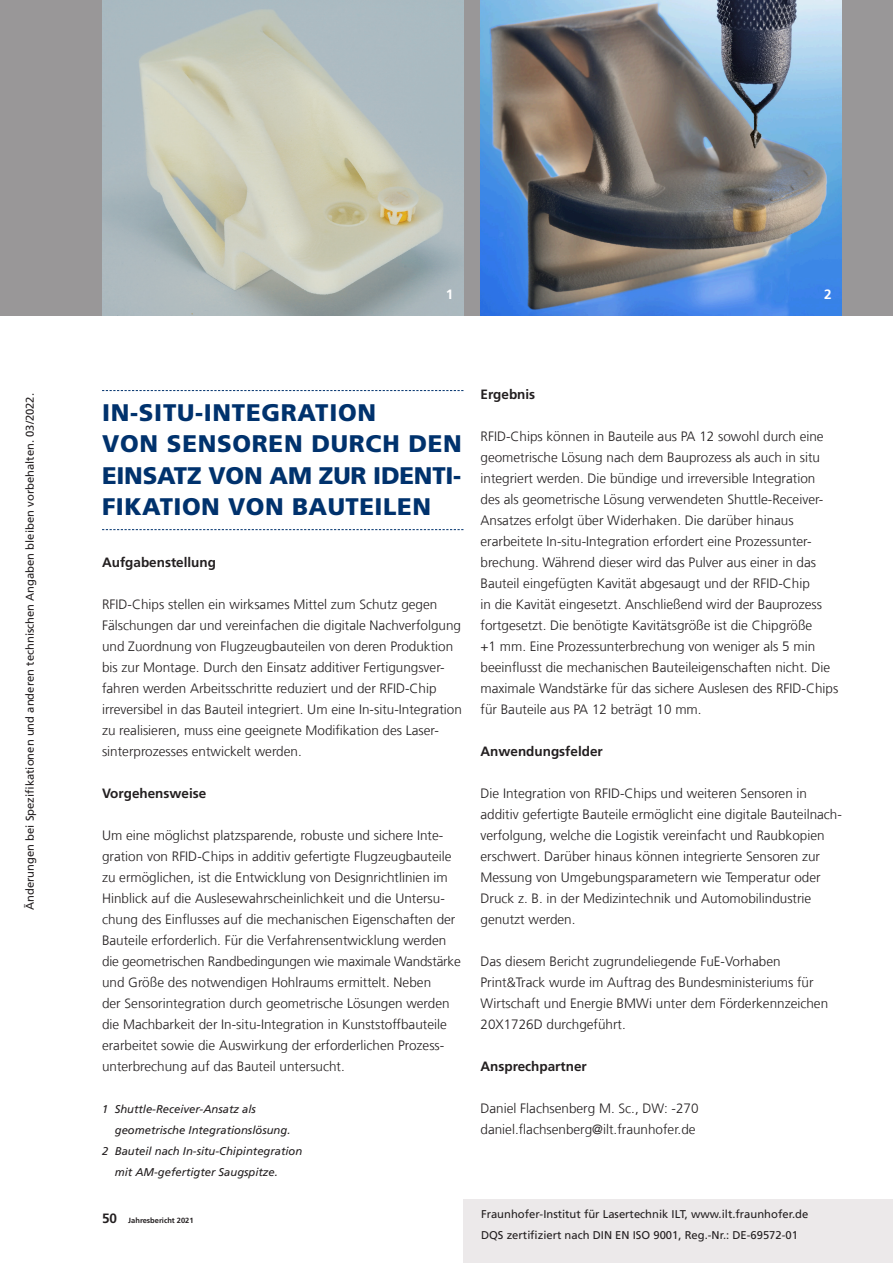
<style>
.page{position:relative;width:893px;height:1263px;background:#fff}
.page>*{position:absolute;margin:0;border:0;box-sizing:border-box;transform-origin:0 0}
.t1{font:900 24px/31.5px "Frutiger LT Com";letter-spacing:.02em;color:#00326d}
.t2{font:300 13.5px/21px "Frutiger LT Com";color:#231f20}
.t3{font:700 13.5px "Frutiger LT Com";color:#231f20}
.t4{font:700 13.5px "Frutiger LT Com";color:#fff}
.t5{font:11.25px/21px "Frutiger LT Com";color:#231f20}
.t6{font:italic 11.25px "Frutiger LT Com";color:#231f20}
.t7{font:700 7.5px "Frutiger LT Com";color:#231f20}
.s1{font-size:13.5px}
</style>
<div class="page">
<div style="left:463px;top:1199px;width:430px;height:64px;background:#ece9ea"></div>
<div style="left:0;top:0;width:893px;height:315px;background:#999798"></div>
<img style="left:102px;top:0;width:361px;height:315px">
<svg style="left:102px;top:390px;width:361px;height:1px"></svg>
<svg style="left:102px;top:529px;width:361px;height:1px"></svg>
<img style="left:480px;top:0;width:362px;height:315px">
<p class="t5" style="left:20px;top:910px;width:518px;rotate:-90deg">Änderungen bei Spezifikationen und anderen technischen Angaben bleiben vorbehalten. 03/2022.</p>
<p class="t4" style="left:446px;top:286px;width:9px">1</p>
<p class="t4" style="left:824px;top:286px;width:9px">2</p>
<h1 class="t1" style="left:102px;top:397px;width:361px">IN-SITU-INTEGRATION<br>VON SENSOREN DURCH DEN<br>EINSATZ VON AM ZUR IDENTI-<br>FIKATION VON BAUTEILEN</h1>
<p class="t3" style="left:102px;top:554px;width:116px">Aufgabenstellung</p>
<p class="t2" style="left:102px;top:594px;width:361px">RFID-Chips stellen ein wirksames Mittel zum Schutz gegen Fälschungen dar und vereinfachen die digitale Nachverfolgung und Zuordnung von Flugzeugbauteilen von deren Produktion bis zur Montage. Durch den Einsatz additiver Fertigungsver&shy;fahren werden Arbeitsschritte reduziert und der RFID-Chip irreversibel in das Bauteil integriert. Um eine In-situ-Integration zu realisieren, muss eine geeignete Modifikation des Laser&shy;sinterprozesses entwickelt werden.</p>
<p class="t3" style="left:102px;top:785px;width:106px">Vorgehensweise</p>
<p class="t2" style="left:102px;top:825px;width:360px">Um eine möglichst platzsparende, robuste und sichere Inte&shy;gration von RFID-Chips in additiv gefertigte Flugzeugbauteile zu ermöglichen, ist die Entwicklung von Designrichtlinien im Hinblick auf die Auslesewahrscheinlichkeit und die Untersu&shy;chung des Einflusses auf die mechanischen Eigenschaften der Bauteile erforderlich. Für die Verfahrensentwicklung werden die geometrischen Randbedingungen wie maximale Wandstärke und Größe des notwendigen Hohlraums ermittelt. Neben<br>der Sensorintegration durch geometrische Lösungen werden die Machbarkeit der In-situ-Integration in Kunststoffbauteile erarbeitet sowie die Auswirkung der erforderlichen Prozess&shy;unterbrechung auf das Bauteil untersucht.</p>
<p class="t6" style="left:102px;top:1103px;width:155px">1 Shuttle-Receiver-Ansatz als</p>
<p class="t6" style="left:115px;top:1124px;width:177px">geometrische Integrationslösung.</p>
<p class="t6" style="left:102px;top:1145px;width:202px">2 Bauteil nach In-situ-Chipintegration</p>
<p class="t6" style="left:115px;top:1166px;width:165px">mit AM-gefertigter Saugspitze.</p>
<p class="t3" style="left:480px;top:387px;width:56px">Ergebnis</p>
<p class="t2" style="left:480px;top:426px;width:359px">RFID-Chips können in Bauteile aus PA 12 sowohl durch eine geometrische Lösung nach dem Bauprozess als auch in situ integriert werden. Die bündige und irreversible Integration<br>des als geometrische Lösung verwendeten Shuttle-Receiver-Ansatzes erfolgt über Widerhaken. Die darüber hinaus erarbeitete In-situ-Integration erfordert eine Prozessunter&shy;brechung. Während dieser wird das Pulver aus einer in das Bauteil eingefügten Kavität abgesaugt und der RFID-Chip<br>in die Kavität eingesetzt. Anschließend wird der Bauprozess fortgesetzt. Die benötigte Kavitätsgröße ist die Chipgröße<br>+1 mm. Eine Prozessunterbrechung von weniger als 5 min beeinflusst die mechanischen Bauteileigenschaften nicht. Die maximale Wandstärke für das sichere Auslesen des RFID-Chips für Bauteile aus PA 12 beträgt 10 mm.</p>
<p class="t3" style="left:480px;top:744px;width:124px">Anwendungsfelder</p>
<p class="t2" style="left:480px;top:783px;width:363px">Die Integration von RFID-Chips und weiteren Sensoren in additiv gefertigte Bauteile ermöglicht eine digitale Bauteilnach&shy;verfolgung, welche die Logistik vereinfacht und Raubkopien erschwert. Darüber hinaus können integrierte Sensoren zur Messung von Umgebungsparametern wie Temperatur oder Druck z. B. in der Medizintechnik und Automobilindustrie genutzt werden.</p>
<p class="t2" style="left:480px;top:951px;width:349px">Das diesem Bericht zugrundeliegende FuE-Vorhaben Print&amp;Track wurde im Auftrag des Bundesministeriums für Wirtschaft und Energie BMWi unter dem Förderkennzeichen 20X1726D durchgeführt.</p>
<p class="t3" style="left:480px;top:1059px;width:108px">Ansprechpartner</p>
<p class="t2" style="left:480px;top:1098px;width:220px">Daniel Flachsenberg M. Sc., DW: -270 daniel.flachsenberg@ilt.fraunhofer.de</p>
<p class="t7" style="left:102px;top:1216px;width:93px"><span class="s1">50</span> Jahresbericht 2021</p>
<p class="t5" style="left:481px;top:1204px;width:329px">Fraunhofer-Institut für Lasertechnik ILT, www.ilt.fraunhofer.de<br>DQS zertifiziert nach DIN EN ISO 9001, Reg.-Nr.: DE-69572-01</p>
</div>
